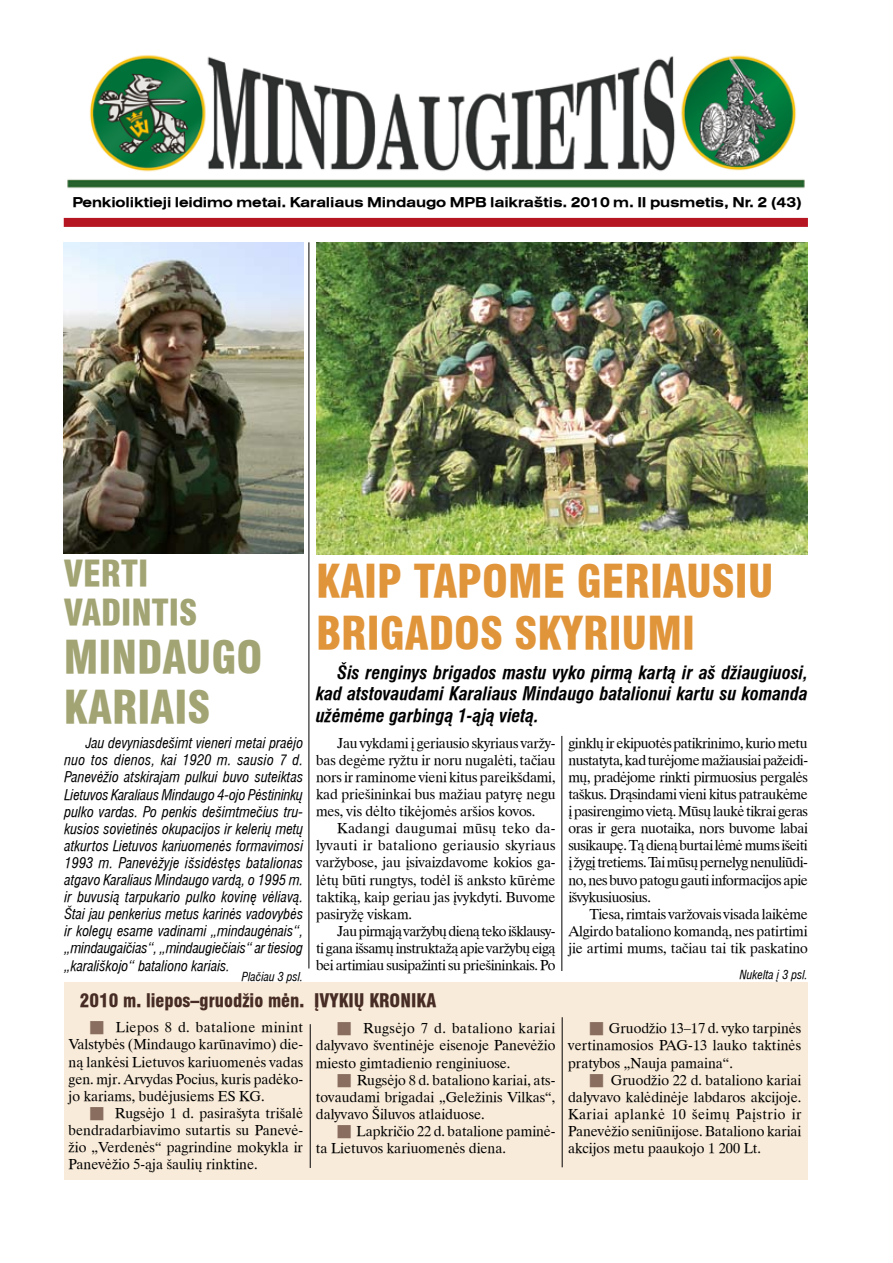
<style>
.page{position:relative;width:893px;height:1263px;background:#fff}
.page>*{position:absolute;margin:0;border:0;box-sizing:border-box;transform-origin:0 0}
.t1{font:900 condensed 43.5px/52.2px "Helvetica LT";color:#e1953b}
.t2{font:900 condensed 43.5px/49.5px "Helvetica LT";color:#a2a473}
.t3{font:900 condensed 34.5px/39px "Helvetica LT";color:#a2a473}
.t4{font:italic 700 condensed 18px/21.6px "Helvetica LT";color:#000;text-align:justify}
.t5{font:900 condensed 18px "Helvetica LT";color:#462c24}
.t6{font:14.25px/17.1px "Times LT";letter-spacing:-.005em;color:#000;text-align:justify}
.t7{font:italic condensed 14.25px/17.1px "Helvetica LT";color:#000;text-align:justify}
.t8{font:700 expanded 13.5px "Helvetica LT";letter-spacing:-.01em;color:#000}
.t9{font:italic condensed 12px "Helvetica LT";color:#000}
.s1{font-size:13.5px}
.s2{color:#896e60}
</style>
<div class="page">
<img style="left:67px;top:55px;width:738px;height:134px">
<div style="left:64px;top:218px;width:744px;height:9px;background:#b51621"></div>
<hr style="left:562px;top:736px;width:1px;height:235px;background:#000">
<div style="left:64px;top:982px;width:743px;height:197px;background:#f9ebd9"></div>
<hr style="left:310px;top:1024px;width:1px;height:144px;background:#000">
<hr style="left:562px;top:1017px;width:1px;height:150px;background:#000">
<img style="left:64px;top:242px;width:239px;height:312px">
<hr style="left:309px;top:242px;width:1px;height:726px;background:#000">
<img style="left:316px;top:242px;width:492px;height:312px">
<p class="t8" style="left:72px;top:194px;width:731px">Penkioliktieji leidimo metai. Karaliaus Mindaugo MPB laikraðtis. 2010 m. II pusmetis, Nr. 2 (43)</p>
<h2 class="t3" style="left:64px;top:554px;width:135px">VERTI<br>VADINTIS</h2>
<h1 class="t2" style="left:64px;top:632px;width:200px">MINDAUGO<br>KARIAIS</h1>
<p class="t7" style="left:65px;top:734px;width:240px;text-indent:21px"><span class="s1">J</span>au devyniasdešimt vieneri metai praėjo nuo tos dienos, kai 1920 m. sausio 7 d.<br>Panevėžio atskirajam pulkui buvo suteiktas Lietuvos Karaliaus Mindaugo 4-ojo Pėstininkų pulko vardas. Po penkis dešimtmečius tru&shy;kusios sovietinės okupacijos ir kelerių metų atkurtos Lietuvos kariuomenės formavimosi 1993 m. Panevėžyje išsidėstęs batalionas atgavo Karaliaus Mindaugo vardą, o 1995 m. ir buvusią tarpukario pulko kovinę vėliavą.<br>Štai jau penkerius metus karinės vadovybės ir kolegų esame vadinami „mindaugėnais“, „mindaugaičias“, „mindaugiečiais“ ar tiesiog „karališkojo“ bataliono kariais<span class="s1">.</span></p>
<h1 class="t1" style="left:316px;top:555px;width:459px">KAIP TAPOME GERIAUSIU<br>BRIGADOS SKYRIUMI</h1>
<p class="t4" style="left:316px;top:661px;width:493px;text-indent:21px">Šis renginys brigados mastu vyko pirmą kartą ir aš džiaugiuosi, kad atstovaudami Karaliaus Mindaugo batalionui kartu su komanda užėmėme garbingą 1-ąją vietą.</p>
<p class="t6" style="left:568px;top:734px;width:241px">ginklų ir ekipuotės patikrinimo, kurio metu nustatyta, kad turėjome mažiausiai pažeidi&shy;mų, pradėjome rinkti pirmuosius pergalės taškus. Drąsindami vieni kitus patraukėme į pasirengimo vietą. Mūsų laukė tikrai geras oras ir gera nuotaika, nors buvome labai susikaupę. Tą dieną burtai lėmė mums išeiti į žygį tretiems. Tai mūsų pernelyg nenuliūdi&shy;no, nes buvo patogu gauti informacijos apie išvykusiuosius.</p>
<p class="t6" style="left:568px;top:905px;width:241px;text-indent:21px">Tiesa, rimtais varžovais visada laikėme Algirdo bataliono komandą, nes patirtimi jie artimi mums, tačiau tai tik paskatino</p>
<p class="t6" style="left:316px;top:734px;width:241px;text-indent:21px">Jau vykdami į geriausio skyriaus varžy&shy;bas degėme ryžtu ir noru nugalėti, tačiau nors ir raminome vieni kitus pareikšdami, kad priešininkai bus mažiau patyrę negu mes, vis dėlto tikėjomės aršios kovos.</p>
<p class="t6" style="left:316px;top:820px;width:241px;text-indent:21px">Kadangi daugumai mūsų teko da&shy;lyvauti ir bataliono geriausio skyriaus varžybose, jau įsivaizdavome kokios ga&shy;lėtų būti rungtys, todėl iš anksto kūrėme taktiką, kaip geriau jas įvykdyti. Buvome pasiryžę viskam.</p>
<p class="t6" style="left:316px;top:922px;width:241px;text-indent:21px">Jau pirmąją varžybų dieną teko išklausy&shy;ti gana išsamų instruktažą apie varžybų eigą bei artimiau susipažinti su priešininkais. Po</p>
<p class="t9" style="left:242px;top:968px;width:63px">Plačiau 3 psl.</p>
<p class="t9" style="left:740px;top:967px;width:69px">Nukelta į 3 psl.</p>
<p class="t5" style="left:80px;top:988px;width:358px">2010 m. liepos–gruodžio mėn. ĮVYKIŲ KRONIKA</p>
<p class="t6" style="left:316px;top:1020px;width:241px;text-indent:21px"><span class="s2">■</span> Rugsėjo 7 d. bataliono kariai dalyvavo šventinėje eisenoje Panevėžio miesto gimtadienio renginiuose.</p>
<p class="t6" style="left:316px;top:1071px;width:241px;text-indent:21px"><span class="s2">■</span> Rugsėjo 8 d. bataliono kariai, ats&shy;tovaudami brigadai „Geležinis Vilkas“, dalyvavo Šiluvos atlaiduose.</p>
<p class="t6" style="left:316px;top:1122px;width:241px;text-indent:21px"><span class="s2">■</span> Lapkričio 22 d. batalione paminė&shy;ta Lietuvos kariuomenės diena.</p>
<p class="t6" style="left:69px;top:1019px;width:236px;text-indent:21px"><span class="s2">■</span> Liepos 8 d. batalione minint Valstybės (Mindaugo karūnavimo) die&shy;ną lankėsi Lietuvos kariuomenės vadas gen. mjr. Arvydas Pocius, kuris padėko&shy;jo kariams, budėjusiems ES KG.</p>
<p class="t6" style="left:69px;top:1104px;width:236px;text-indent:21px"><span class="s2">■</span> Rugsėjo 1 d. pasirašyta trišalė bendradarbiavimo sutartis su Panevė&shy;žio „Verdenės“ pagrindine mokykla ir Panevėžio 5-ąja šaulių rinktine.</p>
<p class="t6" style="left:568px;top:1020px;width:235px;text-indent:21px"><span class="s2">■</span> Gruodžio 13–17 d. vyko tarpinės vertinamosios PAG-13 lauko taktinės pratybos „Nauja pamaina“.</p>
<p class="t6" style="left:568px;top:1071px;width:235px;text-indent:21px"><span class="s2">■</span> Gruodžio 22 d. bataliono kariai dalyvavo kalėdinėje labdaros akcijoje.<br>Kariai aplankė 10 šeimų Paįstrio ir Panevėžio seniūnijose. Bataliono kariai akcijos metu paaukojo 1 200 Lt.</p>
</div>
